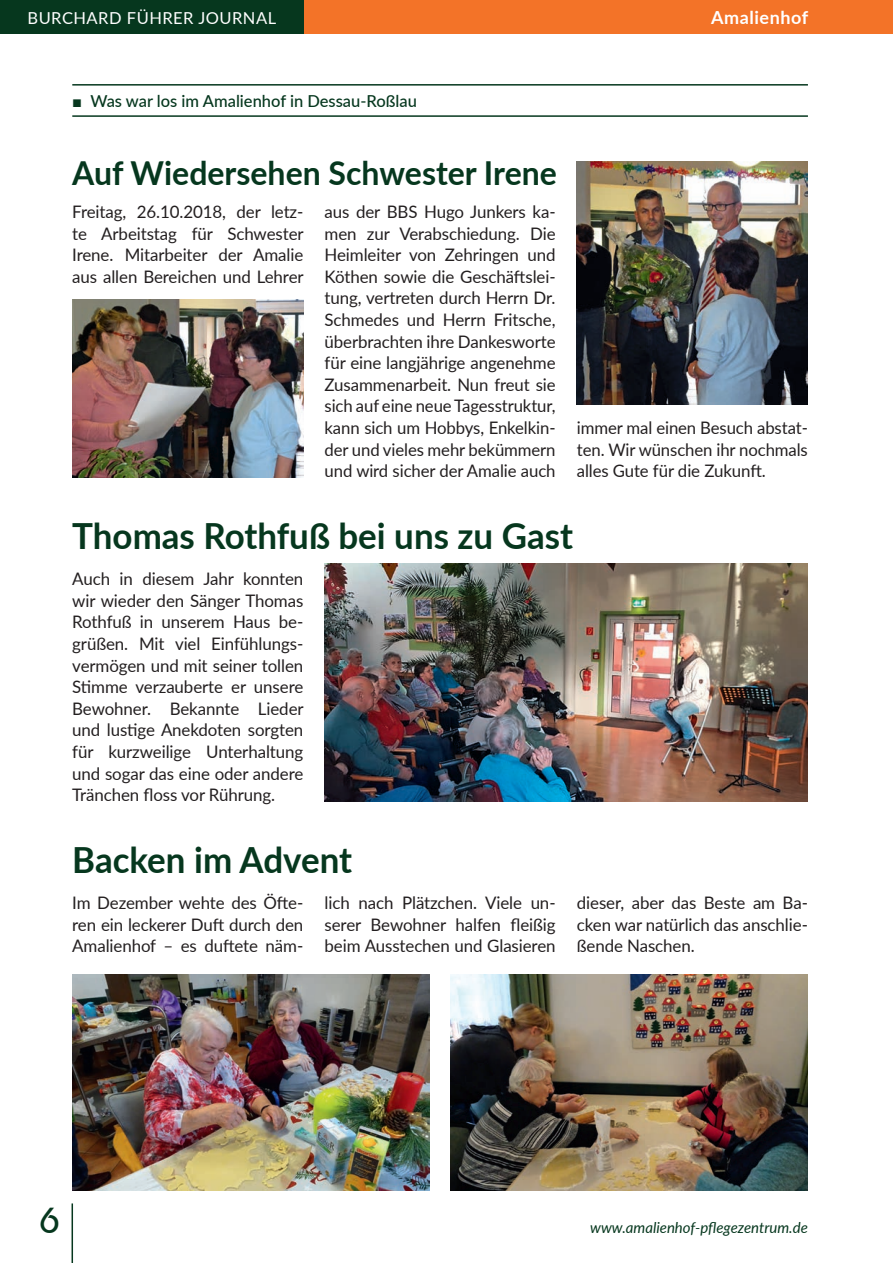
<style>
.page{position:relative;width:893px;height:1263px;background:#fff}
.page>*{position:absolute;margin:0;border:0;box-sizing:border-box;transform-origin:0 0}
.t1{font:700 36px "Lato";color:#06371e}
.t2{font:500 36px "Bauhaus IT Cby BT";color:#06371e}
.t3{font:700 33px "Lato";color:#06371e}
.t4{font:700 18px "Lato";letter-spacing:.03em;color:#fff}
.t5{font:17.25px/21.6px "Lato";letter-spacing:-.005em;color:#231f20;text-align:justify}
.t6{font:500 16.5px "Lato";color:#06371e}
.t7{font:16.5px "Lato";letter-spacing:.03em;color:#fff}
.t8{font:italic 15px "Lato";color:#06371e}
.s1{font-family:"Arial";font-weight:400}
</style>
<div class="page">
<hr style="left:72px;top:1203px;width:1px;height:60px;background:#06371e">
<div style="left:0;top:0;width:893px;height:34px;background:#f37328"></div>
<div style="left:0;top:0;width:303px;height:34px;background:#06371e"></div>
<hr style="left:72px;top:84px;width:736px;height:2px;background:#06371e">
<hr style="left:72px;top:115px;width:736px;height:2px;background:#06371e">
<img style="left:72px;top:299px;width:231px;height:178px">
<img style="left:577px;top:162px;width:231px;height:243px">
<img style="left:325px;top:563px;width:483px;height:238px">
<img style="left:72px;top:974px;width:357px;height:216px">
<img style="left:451px;top:974px;width:357px;height:217px">
<p class="t7" style="left:28px;top:6px;width:250px">BURCHARD FÜHRER JOURNAL</p>
<p class="t4" style="left:711px;top:4px;width:99px">Amalienhof</p>
<p class="t6" style="left:72px;top:89px;width:346px"><span class="s1">■</span> Was war los im Amalienhof in Dessau-Roßlau</p>
<h2 class="t3" style="left:72px;top:149px;width:486px">Auf Wiedersehen Schwester Irene</h2>
<p class="t5" style="left:72px;top:200px;width:233px">Freitag, 26.10.2018, der letz&shy;te Arbeitstag für Schwester Irene. Mitarbeiter der Amalie aus allen Bereichen und Lehrer</p>
<p class="t5" style="left:325px;top:200px;width:233px">aus der BBS Hugo Junkers ka&shy;men zur Verabschiedung. Die Heimleiter von Zehringen und Köthen sowie die Geschäftslei&shy;tung, vertreten durch Herrn Dr.<br>Schmedes und Herrn Fritsche, überbrachten ihre Dankesworte für eine langjährige angenehme Zusammenarbeit. Nun freut sie sich auf eine neue Tagesstruktur, kann sich um Hobbys, Enkelkin&shy;der und vieles mehr bekümmern und wird sicher der Amalie auch</p>
<p class="t5" style="left:577px;top:416px;width:233px">immer mal einen Besuch abstat&shy;ten. Wir wünschen ihr nochmals alles Gute für die Zukunft.</p>
<h1 class="t1" style="left:72px;top:510px;width:502px">Thomas Rothfuß bei uns zu Gast</h1>
<p class="t5" style="left:72px;top:567px;width:233px">Auch in diesem Jahr konnten wir wieder den Sänger Thomas Rothfuß in unserem Haus be&shy;grüßen. Mit viel Einfühlungs&shy;vermögen und mit seiner tollen Stimme verzauberte er unsere Bewohner. Bekannte Lieder und lustige Anekdoten sorgten für kurzweilige Unterhaltung und sogar das eine oder andere Tränchen floss vor Rührung.</p>
<h1 class="t1" style="left:72px;top:834px;width:281px">Backen im Advent</h1>
<p class="t5" style="left:72px;top:891px;width:233px">Im Dezember wehte des Öfte&shy;ren ein leckerer Duft durch den Amalienhof – es duftete näm-</p>
<p class="t5" style="left:325px;top:891px;width:233px">lich nach Plätzchen. Viele un&shy;serer Bewohner halfen fleißig beim Ausstechen und Glasieren</p>
<p class="t5" style="left:577px;top:891px;width:233px">dieser, aber das Beste am Ba&shy;cken war natürlich das anschlie&shy;ßende Naschen.</p>
<h1 class="t2" style="left:39px;top:1198px;width:21px">6</h1>
<p class="t8" style="left:590px;top:1216px;width:219px">www.amalienhof-pflegezentrum.de</p>
</div>
